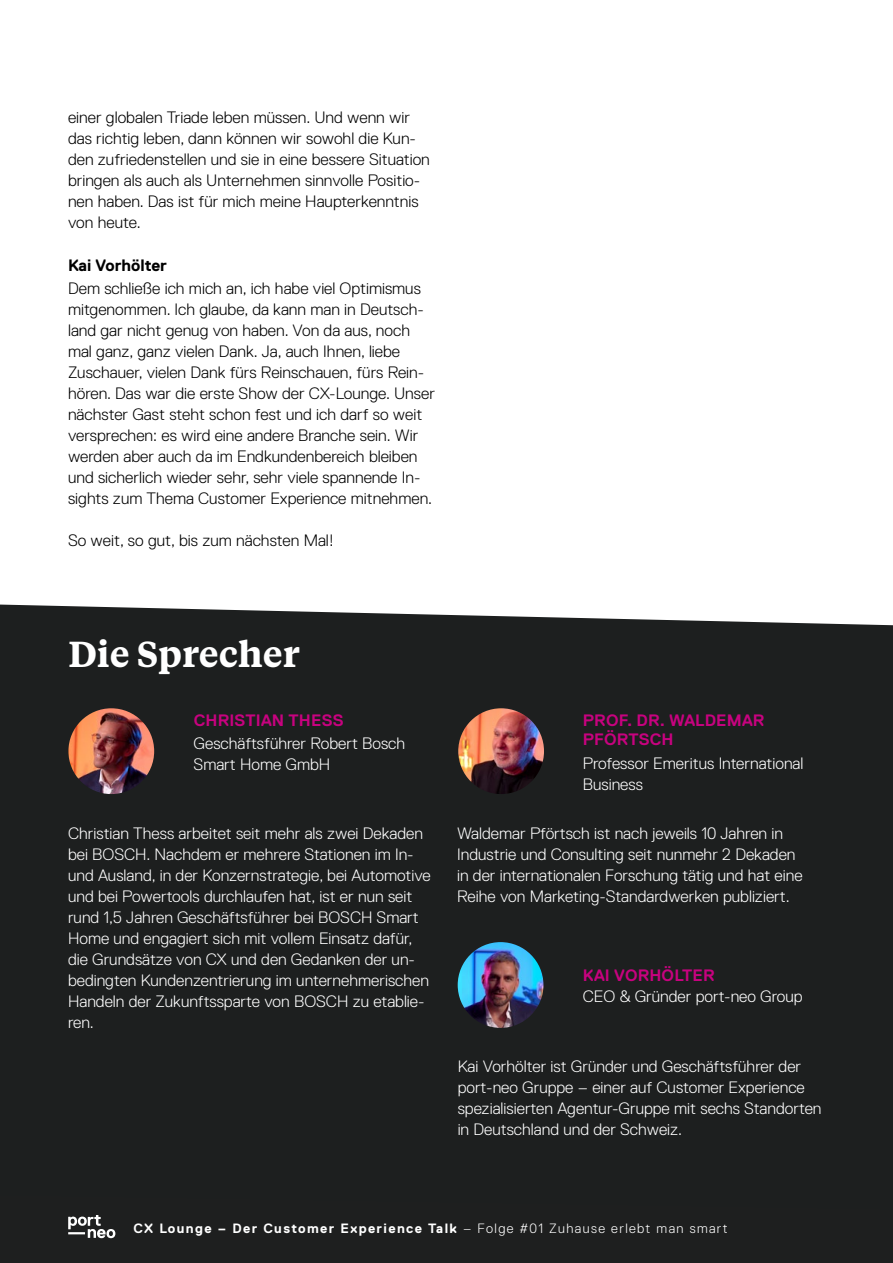
<style>
.page{position:relative;width:893px;height:1263px;background:#fff}
.page>*{position:absolute;margin:0;border:0;box-sizing:border-box;transform-origin:0 0}
.t1{font:600 36px "Tiempos Text";color:#fff}
.t2{font:300 16.5px/21px "Replica Std";color:#fff}
.t3{font:300 16.5px/21px "Replica Std";color:#000}
.t4{font:700 16.5px/19.8px "Replica Std";letter-spacing:.01em;color:#c7027f}
.t5{font:700 16.5px "Replica Std";color:#000}
.t6{font:700 13.5px "Replica Std";letter-spacing:.1em;color:#fff}
.s1{font-weight:300}
</style>
<div class="page">
<div style="left:0;top:1209px;width:893px;height:54px;background:#1e1f1f"></div>
<svg style="left:68px;top:1215px;width:47px;height:23px"></svg>
<div style="left:0;top:604px;width:893px;height:605px;background:#1d1f1f"></div>
<img style="left:458px;top:708px;width:86px;height:86px;border-radius:43px">
<img style="left:458px;top:942px;width:85px;height:86px;border-radius:43px">
<img style="left:68px;top:708px;width:86px;height:86px;border-radius:43px">
<p class="t3" style="left:68px;top:107px;width:363px">einer globalen Triade leben müssen. Und wenn wir das richtig leben, dann können wir sowohl die Kun&shy;den zufriedenstellen und sie in eine bessere Situation bringen als auch als Unternehmen sinnvolle Positio&shy;nen haben. Das ist für mich meine Haupterkenntnis von heute.</p>
<p class="t5" style="left:68px;top:256px;width:100px">Kai Vorhölter</p>
<p class="t3" style="left:68px;top:278px;width:368px">Dem schließe ich mich an, ich habe viel Optimismus mitgenommen. Ich glaube, da kann man in Deutsch&shy;land gar nicht genug von haben. Von da aus, noch mal ganz, ganz vielen Dank. Ja, auch Ihnen, liebe Zuschauer, vielen Dank fürs Reinschauen, fürs Rein&shy;hören. Das war die erste Show der CX-Lounge. Unser nächster Gast steht schon fest und ich darf so weit versprechen: es wird eine andere Branche sein. Wir werden aber auch da im Endkundenbereich bleiben und sicherlich wieder sehr, sehr viele spannende In&shy;sights zum Thema Customer Experience mitnehmen.</p>
<p class="t3" style="left:68px;top:530px;width:268px">So weit, so gut, bis zum nächsten Mal!</p>
<h1 class="t1" style="left:68px;top:629px;width:233px">Die Sprecher</h1>
<p class="t4" style="left:194px;top:710px;width:151px">CHRISTIAN THESS</p>
<p class="t2" style="left:194px;top:733px;width:213px">Geschäftsführer Robert Bosch<br>Smart Home GmbH</p>
<p class="t2" style="left:68px;top:822px;width:364px">Christian Thess arbeitet seit mehr als zwei Dekaden bei BOSCH. Nachdem er mehrere Stationen im In&shy;und Ausland, in der Konzernstrategie, bei Automotive und bei Powertools durchlaufen hat, ist er nun seit rund 1,5 Jahren Geschäftsführer bei BOSCH Smart Home und engagiert sich mit vollem Einsatz dafür, die Grundsätze von CX und den Gedanken der un&shy;bedingten Kundenzentrierung im unternehmerischen Handeln der Zukunftssparte von BOSCH zu etablie&shy;ren.</p>
<p class="t4" style="left:583px;top:710px;width:183px">PROF. DR. WALDEMAR<br>PFÖRTSCH</p>
<p class="t2" style="left:583px;top:752px;width:222px">Professor Emeritus International<br>Business</p>
<p class="t2" style="left:457px;top:822px;width:347px">Waldemar Pförtsch ist nach jeweils 10 Jahren in Industrie und Consulting seit nunmehr 2 Dekaden in der internationalen Forschung tätig und hat eine Reihe von Marketing-Standardwerken publiziert.</p>
<p class="t4" style="left:583px;top:965px;width:133px">KAI VORHÖLTER</p>
<p class="t2" style="left:583px;top:986px;width:221px">CEO &amp; Gründer port-neo Group</p>
<p class="t2" style="left:458px;top:1056px;width:365px">Kai Vorhölter ist Gründer und Geschäftsführer der port-neo Gruppe – einer auf Customer Experience spezialisierten Agentur-Gruppe mit sechs Standorten in Deutschland und der Schweiz.</p>
<p class="t6" style="left:133px;top:1221px;width:596px">CX Lounge – Der Customer Experience Talk <span class="s1">– Folge #01 Zuhause erlebt man smart</span></p>
</div>
